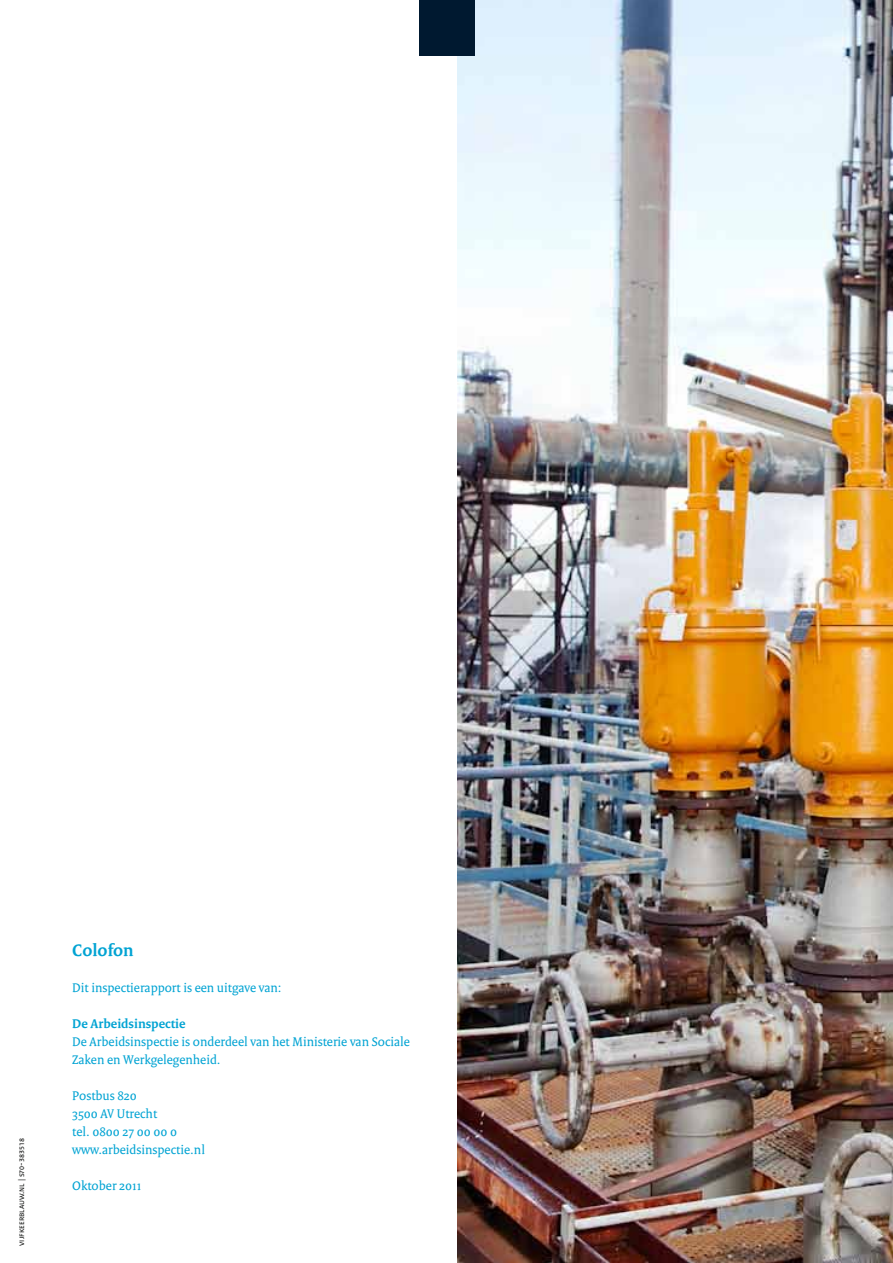
<style>
.page{position:relative;width:893px;height:1263px;background:#fff}
.page>*{position:absolute;margin:0;border:0;box-sizing:border-box;transform-origin:0 0}
.t1{font:700 18px "Rijksoverheid Serif";color:#00a3d3}
.t2{font:13.5px/18px "Rijksoverheid Serif";color:#00a3d3}
.t3{font:700 13.5px "Rijksoverheid Serif";color:#00a3d3}
.t4{font:9px "Rijksoverheid Sans Text";color:#131413}
</style>
<div class="page">
<img style="left:457px;top:0;width:436px;height:1263px">
<div style="left:419px;top:0;width:55px;height:55px;background:#001930"></div>
<p class="t4" style="left:16px;top:1246px;width:110px;rotate:-90deg">vijfkeerblauw.nl | s70-383518</p>
<h1 class="t1" style="left:72px;top:939px;width:63px">Colofon</h1>
<p class="t2" style="left:72px;top:978px;width:211px">Dit inspectierapport is een uitgave van:</p>
<p class="t3" style="left:72px;top:1015px;width:115px">De Arbeidsinspectie</p>
<p class="t2" style="left:72px;top:1032px;width:339px">De Arbeidsinspectie is onderdeel van het Ministerie van Sociale<br>Zaken en Werkgelegenheid.</p>
<p class="t2" style="left:72px;top:1086px;width:134px">Postbus 820<br>3500 AV Utrecht<br>tel. 0800 27 00 00 0 www.arbeidsinspectie.nl</p>
<p class="t2" style="left:72px;top:1176px;width:71px">Oktober 2011</p>
</div>
